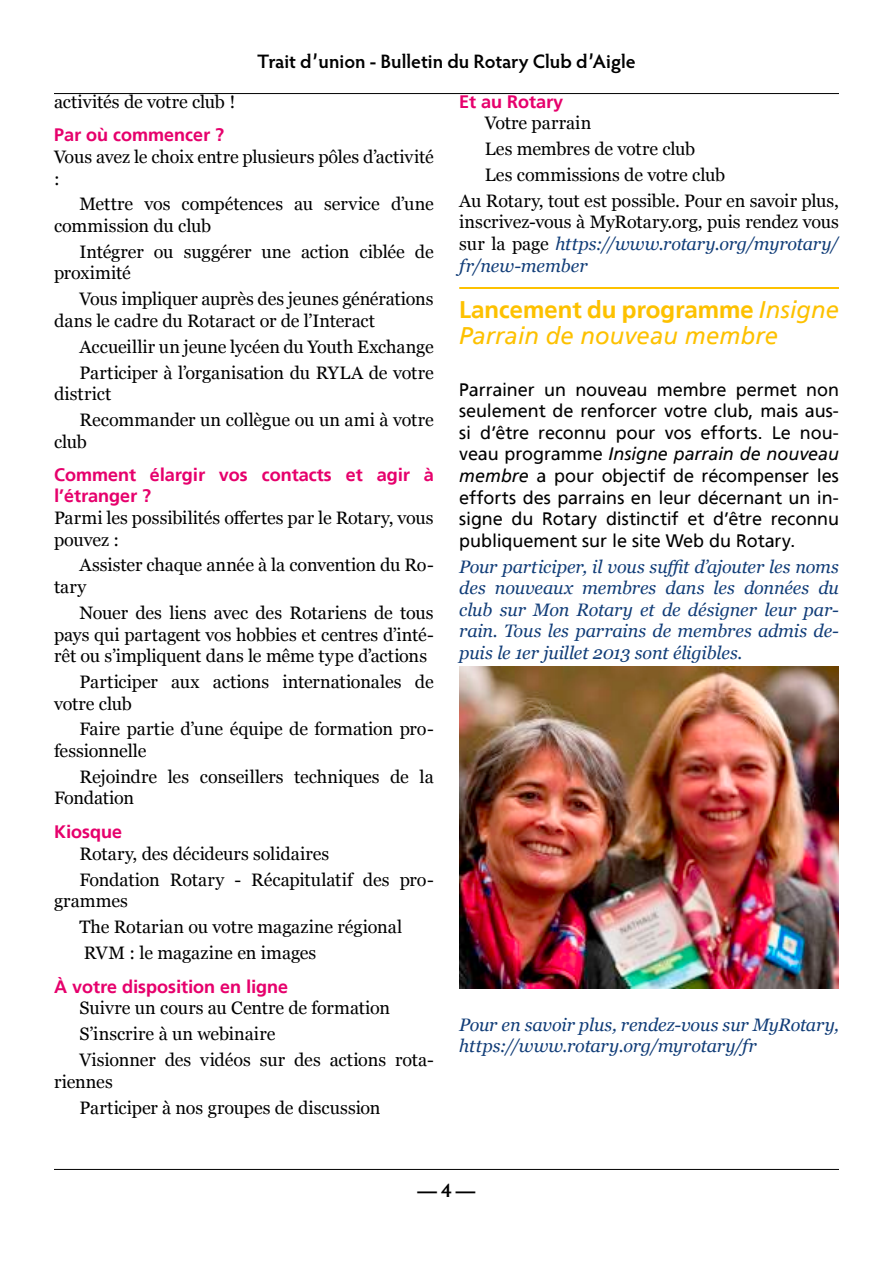
<style>
.page{position:relative;width:893px;height:1263px;background:#fff}
.page>*{position:absolute;margin:0;border:0;box-sizing:border-box;transform-origin:0 0}
.t1{font:italic 24px/25.5px "Frutiger Linotype";color:#fdc100}
.t2{font:600 19.5px "Hypatia Sans Pro";color:#000}
.t3{font:18px/21.6px "Georgia";letter-spacing:-.005em;color:#000}
.t4{font:18px/21.6px "Frutiger Linotype";letter-spacing:-.005em;color:#000;text-align:justify}
.t5{font:italic 18px/21.6px "Georgia";letter-spacing:-.01em;color:#113d78;text-align:justify}
.t6{font:700 18px/21px "Frutiger Linotype";color:#e6006c}
.s1{font-style:italic;color:#113d78}
.s2{font-weight:700;font-style:normal}
.s3{font-style:italic}
</style>
<div class="page">
<hr style="left:54px;top:93px;width:785px;height:1px;background:#000">
<hr style="left:54px;top:1169px;width:785px;height:1px;background:#000">
<hr style="left:459px;top:287px;width:380px;height:1px;background:#fdc100">
<hr style="left:459px;top:288px;width:380px;height:1px;background:#fdc100">
<img style="left:459px;top:667px;width:380px;height:321px">
<p class="t2" style="left:257px;top:48px;width:380px">Trait d’union - Bulletin du Rotary Club d’Aigle</p>
<p class="t3" style="left:54px;top:91px;width:183px">activités de votre club !</p>
<p class="t6" style="left:54px;top:124px;width:172px">Par où commencer ?</p>
<p class="t3" style="left:54px;top:146px;width:381px">Vous avez le choix entre plusieurs pôles d’activité :</p>
<p class="t3" style="left:54px;top:194px;width:381px;text-indent:26px">Mettre vos compétences au service d’une commission du club</p>
<p class="t3" style="left:54px;top:241px;width:381px;text-indent:26px">Intégrer ou suggérer une action ciblée de proximité</p>
<p class="t3" style="left:54px;top:289px;width:381px;text-indent:26px">Vous impliquer auprès des jeunes générations dans le cadre du Rotaract or de l’Interact</p>
<p class="t3" style="left:80px;top:334px;width:356px;line-height:25.8px">Accueillir un jeune lycéen du Youth Exchange<br>Participer à l’organisation du RYLA de votre</p>
<p class="t3" style="left:80px;top:381px;width:356px;line-height:25.8px;text-indent:-26px">district<br>Recommander un collègue ou un ami à votre</p>
<p class="t3" style="left:54px;top:431px;width:34px">club</p>
<p class="t6" style="left:54px;top:464px;width:381px">Comment élargir vos contacts et agir à l’étranger ?</p>
<p class="t3" style="left:54px;top:507px;width:381px">Parmi les possibilités offertes par le Rotary, vous pouvez :</p>
<p class="t3" style="left:54px;top:555px;width:381px;text-indent:26px">Assister chaque année à la convention du Ro&shy;tary</p>
<p class="t3" style="left:54px;top:602px;width:381px;text-align:justify;text-indent:26px">Nouer des liens avec des Rotariens de tous pays qui partagent vos hobbies et centres d’inté&shy;rêt ou s’impliquent dans le même type d’actions</p>
<p class="t3" style="left:54px;top:671px;width:381px;text-indent:26px">Participer aux actions internationales de votre club</p>
<p class="t3" style="left:54px;top:719px;width:381px;text-indent:26px">Faire partie d’une équipe de formation pro&shy;fessionnelle</p>
<p class="t3" style="left:54px;top:766px;width:381px;text-indent:26px">Rejoindre les conseillers techniques de la<br>Fondation</p>
<p class="t6" style="left:54px;top:821px;width:70px">Kiosque</p>
<p class="t3" style="left:80px;top:841px;width:356px;line-height:25.8px">Rotary, des décideurs solidaires<br>Fondation Rotary - Récapitulatif des pro-</p>
<p class="t3" style="left:80px;top:888px;width:324px;line-height:25.8px;text-indent:-26px">grammes<br>The Rotarian ou votre magazine régional<br>RVM : le magazine en images</p>
<p class="t6" style="left:54px;top:976px;width:236px">À votre disposition en ligne</p>
<p class="t3" style="left:80px;top:995px;width:356px;line-height:25.8px">Suivre un cours au Centre de formation<br>S’inscrire à un webinaire<br>Visionner des vidéos sur des actions rota-</p>
<p class="t3" style="left:80px;top:1069px;width:303px;line-height:25.8px;text-indent:-26px">riennes<br>Participer à nos groupes de discussion</p>
<p class="t6" style="left:459px;top:91px;width:106px">Et au Rotary</p>
<p class="t3" style="left:485px;top:113px;width:108px">Votre parrain</p>
<p class="t3" style="left:485px;top:138px;width:212px">Les membres de votre club</p>
<p class="t3" style="left:485px;top:164px;width:242px">Les commissions de votre club</p>
<p class="t3" style="left:459px;top:190px;width:381px">Au Rotary, tout est possible. Pour en savoir plus,</p>
<p class="t3" style="left:459px;top:212px;width:381px;text-align:justify">inscrivez-vous à MyRotary.org, puis rendez vous sur la page <span class="s1">https://www.rotary.org/myrotary/ fr/new-member</span></p>
<h1 class="t1" style="left:459px;top:297px;width:381px"><span class="s2">Lancement du programme</span> Insigne<br>Parrain de nouveau membre</h1>
<p class="t4" style="left:459px;top:378px;width:381px">Parrainer un nouveau membre permet non seulement de renforcer votre club, mais aus&shy;si d’être reconnu pour vos efforts. Le nou&shy;veau programme <span class="s3">Insigne parrain de nouveau membre</span> a pour objectif de récompenser les efforts des parrains en leur décernant un in&shy;signe du Rotary distinctif et d’être reconnu publiquement sur le site Web du Rotary.</p>
<p class="t5" style="left:459px;top:556px;width:381px">Pour participer, il vous suffit d’ajouter les noms des nouveaux membres dans les données du club sur Mon Rotary et de désigner leur par&shy;rain. Tous les parrains de membres admis de&shy;puis le 1er juillet 2013 sont éligibles.</p>
<p class="t5" style="left:459px;top:1014px;width:381px">Pour en savoir plus, rendez-vous sur MyRotary, https://www.rotary.org/myrotary/fr</p>
<p class="t2" style="left:418px;top:1176px;width:59px">— 4 —</p>
</div>
